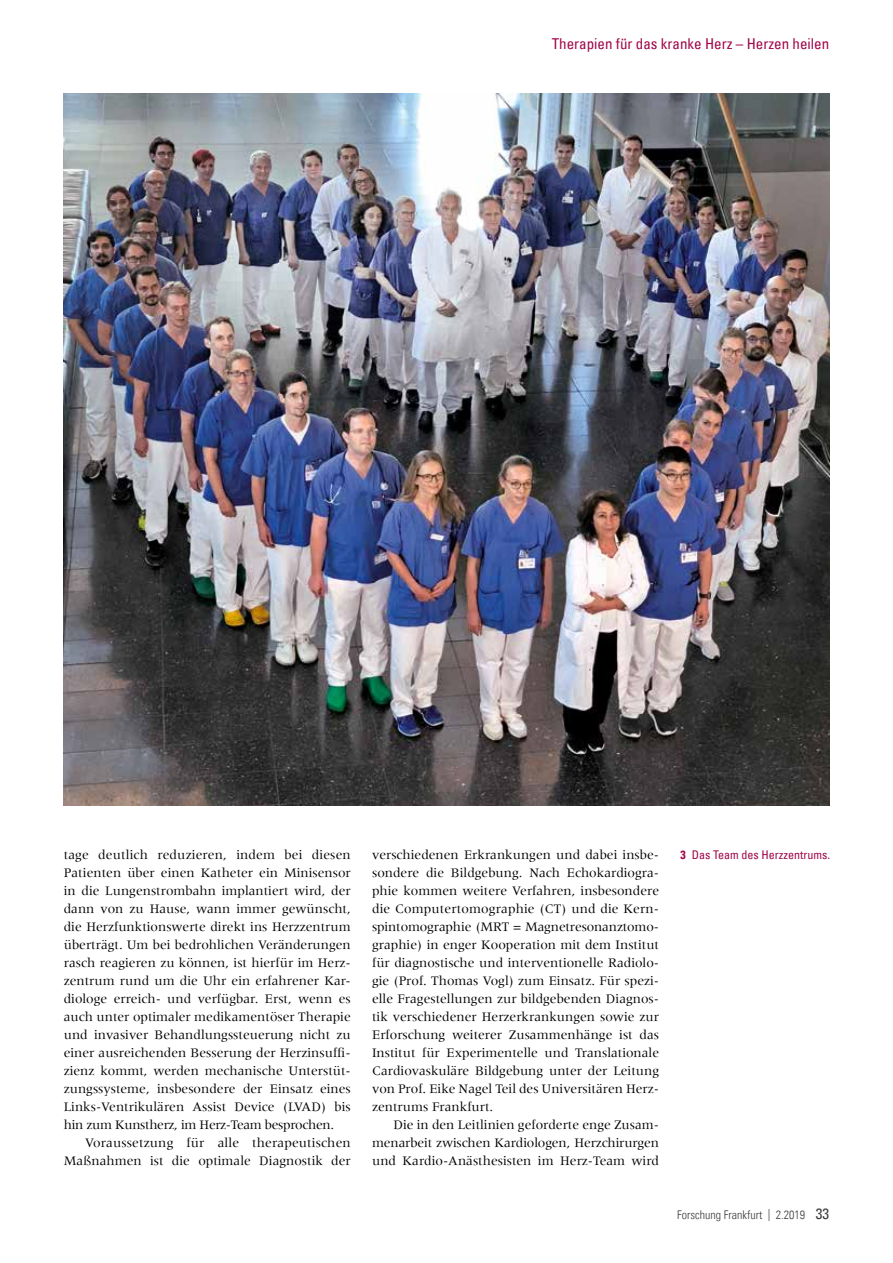
<style>
.page{position:relative;width:893px;height:1263px;background:#fff}
.page>*{position:absolute;margin:0;border:0;box-sizing:border-box;transform-origin:0 0}
.t1{font:condensed 15px "Univers Com 57";color:#9f0649}
.t2{font:13.5px/18px "Meridien";color:#000;text-align:justify}
.t3{font:12px "Univers Com 47 Light Cond";color:#3c3c3b}
.t4{font:condensed 12px "Univers Com 57";color:#9f0649}
.s1{font-family:"Univers Com 67 Bold Cond";font-stretch:normal}
.s2{font-family:"Univers Com 57";font-stretch:condensed;font-size:15px}
</style>
<div class="page">
<img style="left:64px;top:94px;width:765px;height:711px">
<p class="t1" style="left:552px;top:34px;width:279px">Therapien für das kranke Herz – Herzen heilen</p>
<p class="t2" style="left:64px;top:846px;width:289px">tage deutlich reduzieren, indem bei diesen Patienten über einen Katheter ein Minisensor in die Lungenstrombahn implantiert wird, der dann von zu Hause, wann immer gewünscht, die Herzfunktionswerte direkt ins Herzzentrum überträgt. Um bei bedrohlichen Veränderungen rasch reagieren zu können, ist hierfür im Herz&shy;zentrum rund um die Uhr ein erfahrener Kar&shy;diologe erreich- und verfügbar. Erst, wenn es auch unter optimaler medikamentöser Therapie und invasiver Behandlungssteuerung nicht zu einer ausreichenden Besserung der Herzinsuffi&shy;zienz kommt, werden mechanische Unterstüt&shy;zungssysteme, insbesondere der Einsatz eines Links-Ventrikulären Assist Device (LVAD) bis hin zum Kunstherz, im Herz-Team besprochen.</p>
<p class="t2" style="left:64px;top:1134px;width:289px;text-align:right">Voraussetzung für alle therapeutischen<br>Maßnahmen ist die optimale Diagnostik der</p>
<p class="t2" style="left:372px;top:846px;width:289px">verschiedenen Erkrankungen und dabei insbe&shy;sondere die Bildgebung. Nach Echokardiogra&shy;phie kommen weitere Verfahren, insbesondere die Computertomographie (CT) und die Kern&shy;spintomographie (MRT = Magnetresonanztomo&shy;graphie) in enger Kooperation mit dem Institut für diagnostische und interventionelle Radiolo&shy;gie (Prof. Thomas Vogl) zum Einsatz. Für spezi&shy;elle Fragestellungen zur bildgebenden Diagnos&shy;tik verschiedener Herzerkrankungen sowie zur Erforschung weiterer Zusammenhänge ist das Institut für Experimentelle und Translationale Cardiovaskuläre Bildgebung unter der Leitung von Prof. Eike Nagel Teil des Universitären Herz&shy;zentrums Frankfurt.</p>
<p class="t2" style="left:372px;top:1116px;width:289px;text-indent:21px">Die in den Leitlinien geforderte enge Zusam&shy;menarbeit zwischen Kardiologen, Herzchirurgen und Kardio-Anästhesisten im Herz-Team wird</p>
<p class="t4" style="left:680px;top:847px;width:151px"><span class="s1">3</span> Das Team des Herzzentrums.</p>
<p class="t3" style="left:677px;top:1208px;width:153px">Forschung Frankfurt | 2.2019 <span class="s2">33</span></p>
</div>
